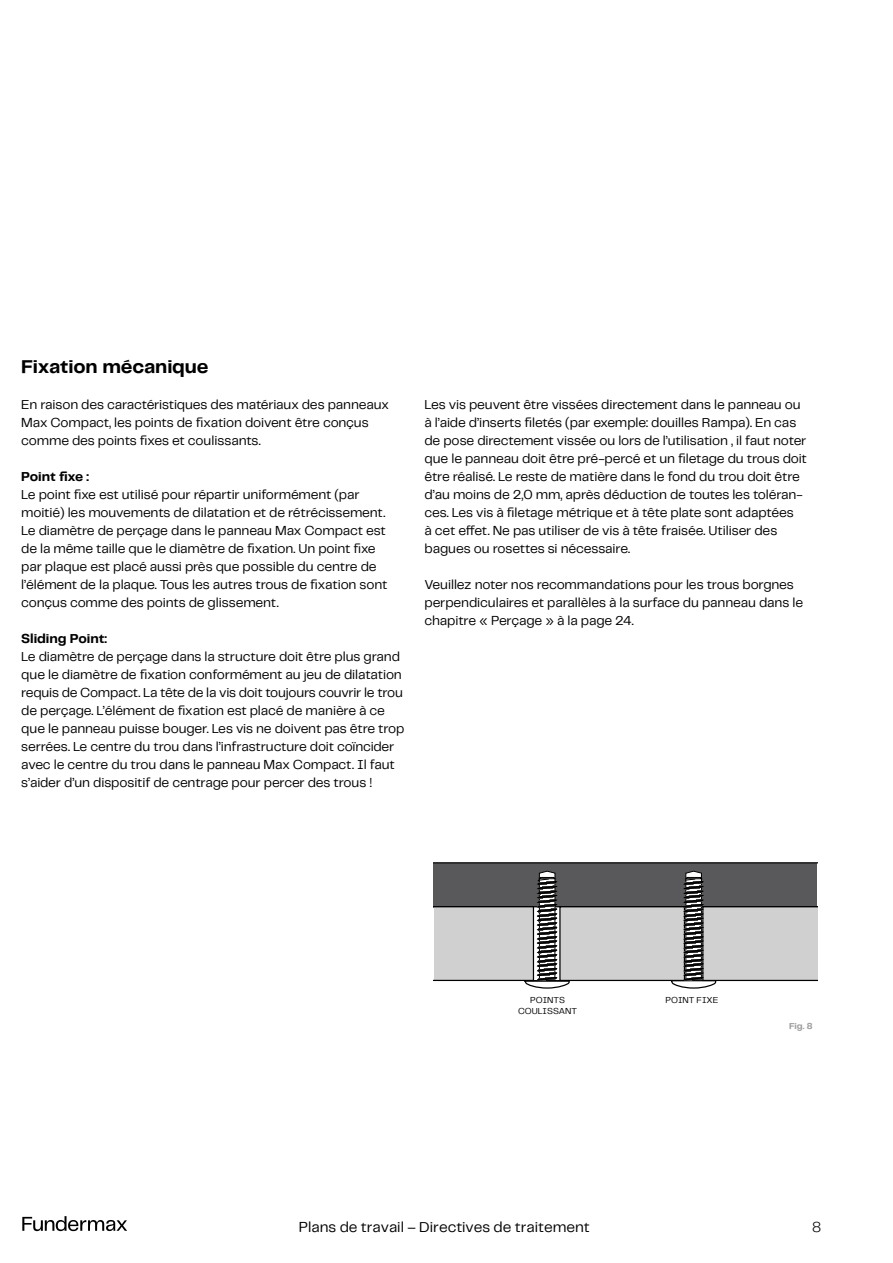
<style>
.page{position:relative;width:893px;height:1263px;background:#fff}
.page>*{position:absolute;margin:0;border:0;box-sizing:border-box;transform-origin:0 0}
.t1{font:700 19.5px "Telegraf";letter-spacing:-.01em;color:#000}
.t2{font:15px "Telegraf";color:#000}
.t3{font:300 15px "Telegraf";color:#000}
.t4{font:13.5px/18px "Telegraf";letter-spacing:-.01em;color:#000}
.t5{font:700 13.5px "Telegraf";letter-spacing:-.005em;color:#000}
.t6{font:9px/10.8px "Telegraf";color:#000;text-align:center}
.t7{font:700 9px "Telegraf";color:#9d9d9c}
</style>
<div class="page">
<svg style="left:22px;top:1216px;width:105px;height:15px"></svg>
<svg style="left:434px;top:862px;width:383px;height:127px;background:#9c9c9d"></svg>
<h1 class="t1" style="left:21px;top:353px;width:189px">Fixation mécanique</h1>
<p class="t4" style="left:21px;top:395px;width:369px">En raison des caractéristiques des matériaux des panneaux<br>Max Compact, les points de fixation doivent être conçus comme des points fixes et coulissants.</p>
<p class="t5" style="left:21px;top:468px;width:69px">Point fixe :</p>
<p class="t4" style="left:21px;top:485px;width:368px">Le point fixe est utilisé pour répartir uniformément (par moitié) les mouvements de dilatation et de rétrécissement.<br>Le diamètre de perçage dans le panneau Max Compact est de la même taille que le diamètre de fixation. Un point fixe par plaque est placé aussi près que possible du centre de l’élément de la plaque. Tous les autres trous de fixation sont conçus comme des points de glissement.</p>
<p class="t5" style="left:21px;top:630px;width:87px">Sliding Point:</p>
<p class="t4" style="left:21px;top:647px;width:385px">Le diamètre de perçage dans la structure doit être plus grand que le diamètre de fixation conformément au jeu de dilatation requis de Compact. La tête de la vis doit toujours couvrir le trou de perçage. L’élément de fixation est placé de manière à ce que le panneau puisse bouger. Les vis ne doivent pas être trop serrées. Le centre du trou dans l’infrastructure doit coïncider avec le centre du trou dans le panneau Max Compact. Il faut s’aider d’un dispositif de centrage pour percer des trous !</p>
<p class="t4" style="left:424px;top:395px;width:384px">Les vis peuvent être vissées directement dans le panneau ou à l’aide d’inserts filetés (par exemple: douilles Rampa). En cas de pose directement vissée ou lors de l’utilisation , il faut noter que le panneau doit être pré-percé et un filetage du trous doit être réalisé. Le reste de matière dans le fond du trou doit être d’au moins de 2,0 mm, après déduction de toutes les toléran&shy;ces. Les vis à filetage métrique et à tête plate sont adaptées<br>à cet effet. Ne pas utiliser de vis à tête fraisée. Utiliser des bagues ou rosettes si nécessaire.</p>
<p class="t4" style="left:424px;top:575px;width:380px">Veuillez noter nos recommandations pour les trous borgnes perpendiculaires et parallèles à la surface du panneau dans le chapitre « Perçage » à la page 24.</p>
<p class="t6" style="left:518px;top:994px;width:61px">POINTS<br>COULISSANT</p>
<p class="t6" style="left:666px;top:994px;width:54px">POINT FIXE</p>
<p class="t7" style="left:789px;top:1020px;width:25px">Fig. 8</p>
<p class="t2" style="left:299px;top:1217px;width:292px">Plans de travail – Directives de traitement</p>
<p class="t3" style="left:812px;top:1217px;width:11px">8</p>
</div>
